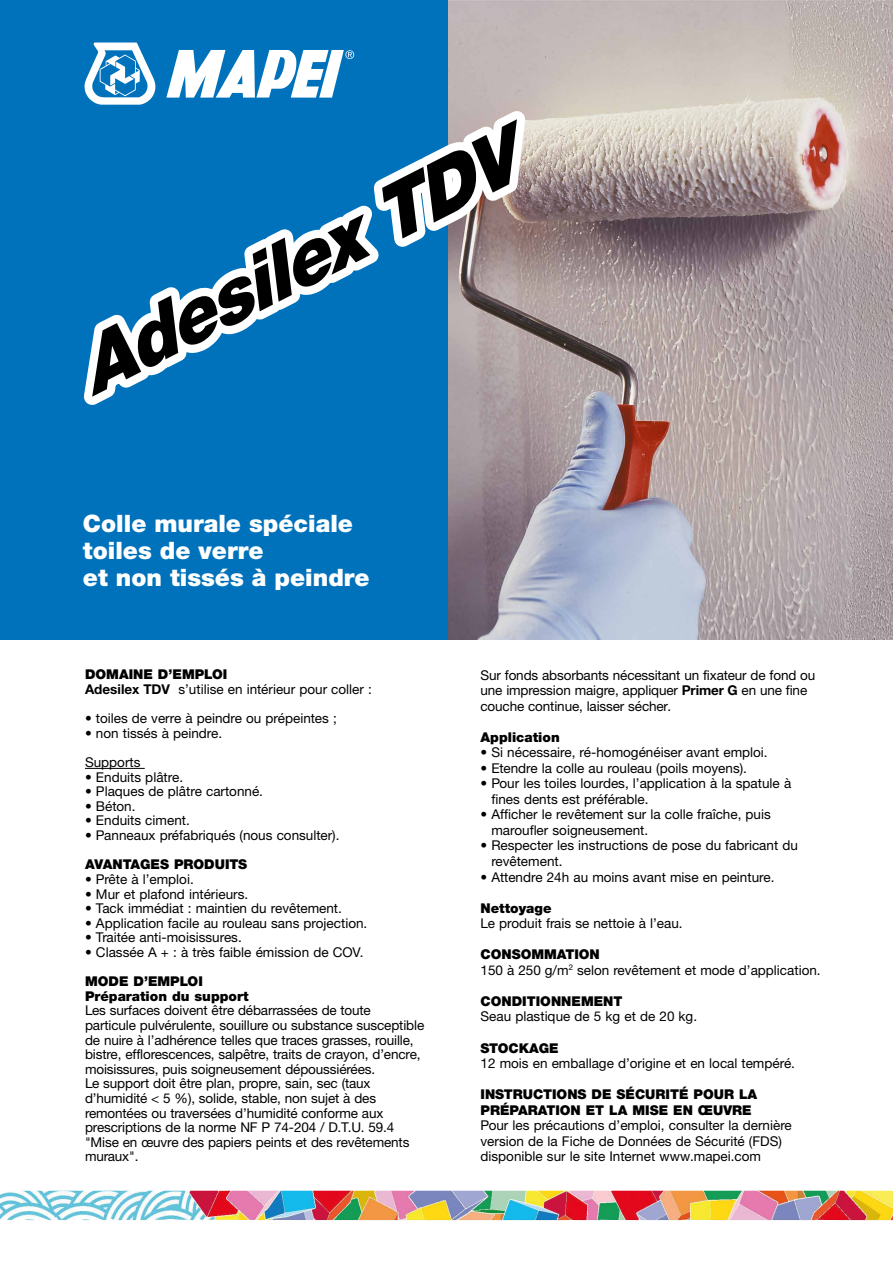
<style>
.page{position:relative;width:893px;height:1263px;background:#fff}
.page>*{position:absolute;margin:0;border:0;box-sizing:border-box;transform-origin:0 0}
.t1{font:italic 900 76.2px "Helvetica Neue LTW1 G";color:#000}
.t2{font:900 24px/27px "Helvetica Neue LTW1 G";color:#fff}
.t3{font:13.5px/14.5px "Helvetica Neue LTW1 G";color:#000}
.t4{font:900 13.5px/14.5px "Helvetica Neue LTW1 G";color:#000}
.s1{font-weight:900}
.s2{font-weight:700}
</style>
<div class="page">
<img style="left:447px;top:0;width:446px;height:640px">
<div style="left:0;top:0;width:447px;height:640px;background:#0072bb"></div>
<hr style="left:85px;top:768px;width:60px;height:1px;background:#000">
<svg style="left:84px;top:43px;width:455px;height:376px"></svg>
<img style="left:0;top:1191px;width:893px;height:29px">
<h1 class="t1" style="left:60px;top:331px;width:484px;rotate:-27deg">Adesilex TDV</h1>
<h2 class="t2" style="left:83px;top:510px;width:288px">Colle murale spéciale toiles de verre<br>et non tissés à peindre</h2>
<p class="t3" style="left:85px;top:667px;width:288px"><span class="s1">DOMAINE D’EMPLOI<br></span><span class="s2">Adesilex TDV</span> s’utilise en intérieur pour coller :</p>
<p class="t3" style="left:85px;top:711px;width:253px">• toiles de verre à peindre ou prépeintes ;</p>
<p class="t3" style="left:85px;top:718px;width:139px;line-height:29.2px">• non tissés à peindre.<br>Supports</p>
<p class="t3" style="left:85px;top:769px;width:100px">• Enduits plâtre.</p>
<p class="t3" style="left:85px;top:784px;width:179px">• Plaques de plâtre cartonné.</p>
<p class="t3" style="left:85px;top:799px;width:52px">• Béton.</p>
<p class="t3" style="left:85px;top:813px;width:106px">• Enduits ciment.</p>
<p class="t3" style="left:85px;top:828px;width:256px">• Panneaux préfabriqués (nous consulter).</p>
<p class="t4" style="left:85px;top:857px;width:164px">AVANTAGES PRODUITS</p>
<p class="t3" style="left:85px;top:872px;width:110px">• Prête à l’emploi.</p>
<p class="t3" style="left:85px;top:886px;width:165px">• Mur et plafond intérieurs.</p>
<p class="t3" style="left:85px;top:901px;width:258px">• Tack immédiat : maintien du revêtement.</p>
<p class="t3" style="left:85px;top:915px;width:284px">• Application facile au rouleau sans projection.</p>
<p class="t3" style="left:85px;top:930px;width:158px">• Traitée anti-moisissures.</p>
<p class="t3" style="left:85px;top:945px;width:280px">• Classée A + : à très faible émission de COV.</p>
<p class="t4" style="left:85px;top:974px;width:165px">MODE D’EMPLOI<br>Préparation du support</p>
<p class="t3" style="left:85px;top:1003px;width:341px">Les surfaces doivent être débarrassées de toute particule pulvérulente, souillure ou substance susceptible de nuire à l’adhérence telles que traces grasses, rouille, bistre, efflorescences, salpêtre, traits de crayon, d’encre, moisissures, puis soigneusement dépoussiérées.<br>Le support doit être plan, propre, sain, sec (taux d’humidité &lt; 5 %), solide, stable, non sujet à des remontées ou traversées d’humidité conforme aux prescriptions de la norme NF P 74-204 / D.T.U. 59.4 "Mise en œuvre des papiers peints et des revêtements muraux".</p>
<p class="t3" style="left:480px;top:667px;width:336px;line-height:15.6px">Sur fonds absorbants nécessitant un fixateur de fond ou une impression maigre, appliquer <span class="s2">Primer G</span> en une fine couche continue, laisser sécher.</p>
<p class="t4" style="left:480px;top:730px;width:81px">Application</p>
<p class="t3" style="left:480px;top:745px;width:289px">• Si nécessaire, ré-homogénéiser avant emploi.</p>
<p class="t3" style="left:480px;top:760px;width:268px">• Etendre la colle au rouleau (poils moyens).</p>
<p class="t3" style="left:491px;top:776px;width:301px;line-height:15.6px;text-indent:-11px">• Pour les toiles lourdes, l’application à la spatule à fines dents est préférable.</p>
<p class="t3" style="left:491px;top:807px;width:281px;line-height:15.6px;text-indent:-11px">• Afficher le revêtement sur la colle fraîche, puis maroufler soigneusement.</p>
<p class="t3" style="left:491px;top:838px;width:308px;line-height:15.6px;text-indent:-11px">• Respecter les instructions de pose du fabricant du revêtement.</p>
<p class="t3" style="left:480px;top:869px;width:295px">• Attendre 24h au moins avant mise en peinture.</p>
<p class="t4" style="left:480px;top:900px;width:73px">Nettoyage</p>
<p class="t3" style="left:480px;top:916px;width:204px">Le produit frais se nettoie à l’eau.</p>
<p class="t3" style="left:480px;top:947px;width:342px;line-height:15.5px"><span class="s1">CONSOMMATION<br></span>150 à 250 g/m<sup>2</sup> selon revêtement et mode d’application.</p>
<p class="t4" style="left:480px;top:994px;width:144px">CONDITIONNEMENT</p>
<p class="t3" style="left:480px;top:1009px;width:218px">Seau plastique de 5 kg et de 20 kg.</p>
<p class="t4" style="left:480px;top:1040px;width:80px">STOCKAGE</p>
<p class="t3" style="left:480px;top:1056px;width:316px">12 mois en emballage d’origine et en local tempéré.</p>
<p class="t4" style="left:480px;top:1086px;width:278px;line-height:15.6px">INSTRUCTIONS DE SÉCURITÉ POUR LA<br>PRÉPARATION ET LA MISE EN ŒUVRE</p>
<p class="t3" style="left:480px;top:1117px;width:313px;line-height:15.6px">Pour les précautions d’emploi, consulter la dernière version de la Fiche de Données de Sécurité (FDS) disponible sur le site Internet www.mapei.com</p>
</div>
